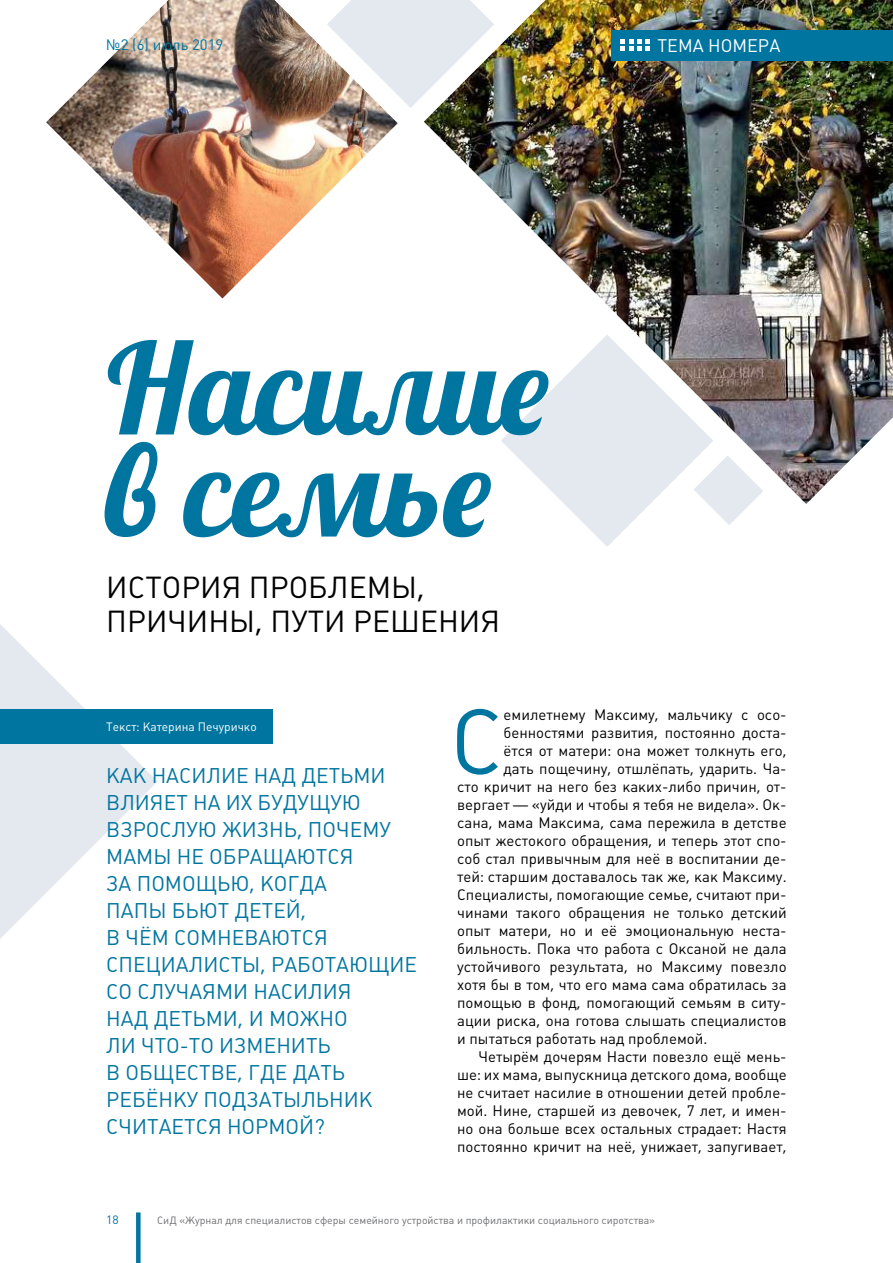
<style>
.page{position:relative;width:893px;height:1263px;background:#fff}
.page>*{position:absolute;margin:0;border:0;box-sizing:border-box;transform-origin:0 0}
.t1{font:126px/102px "Lobster";color:#00759f}
.t2{font:90.9px "Plumb";color:#00759f}
.t3{font:30px/33px "Plumb";color:#000}
.t4{font:21px/27px "Plumb";color:#00759f}
.t5{font:18px "Plumb";color:#fff}
.t6{font:15px "Plumb";color:#000}
.t7{font:15px "Plumb";color:#00759f}
.t8{font:12px "Plumb";color:#fff}
.t9{font:12px "Plumb";color:#00759f}
.t10{font:10.5px "Plumb";color:#6d6e71}
</style>
<div class="page">
<svg style="left:713px;top:504px;width:37px;height:21px"></svg>
<img style="left:424px;top:0;width:469px;height:504px">
<img style="left:46px;top:0;width:352px;height:298px">
<svg style="left:501px;top:334px;width:212px;height:213px;fill:#e4e8ef"></svg>
<svg style="left:327px;top:0;width:167px;height:108px"></svg>
<svg style="left:0;top:624px;width:158px;height:315px"></svg>
<div style="left:0;top:709px;width:273px;height:34px;background:#00759f"></div>
<div style="left:611px;top:30px;width:282px;height:30px;background:#00759f"></div>
<div style="left:136px;top:1212px;width:5px;height:51px;background:#00759f"></div>
<svg style="left:620px;top:39px;width:30px;height:12px"></svg>
<p class="t7" style="left:106px;top:37px;width:119px">№2 (6) июль 2019</p>
<p class="t5" style="left:657px;top:35px;width:124px">ТЕМА НОМЕРА</p>
<h1 class="t1" style="left:106px;top:351px;width:445px">Насилие в семье</h1>
<h3 class="t3" style="left:106px;top:571px;width:395px">ИСТОРИЯ ПРОБЛЕМЫ,<br>ПРИЧИНЫ, ПУТИ РЕШЕНИЯ</h3>
<p class="t8" style="left:106px;top:720px;width:152px">Текст: Катерина Печуричко</p>
<p class="t4" style="left:106px;top:762px;width:312px">КАК НАСИЛИЕ НАД ДЕТЬМИ<br>ВЛИЯЕТ НА ИХ БУДУЩУЮ<br>ВЗРОСЛУЮ ЖИЗНЬ, ПОЧЕМУ<br>МАМЫ НЕ ОБРАЩАЮТСЯ<br>ЗА ПОМОЩЬЮ, КОГДА<br>ПАПЫ БЬЮТ ДЕТЕЙ,<br>В ЧЁМ СОМНЕВАЮТСЯ<br>СПЕЦИАЛИСТЫ, РАБОТАЮЩИЕ<br>СО СЛУЧАЯМИ НАСИЛИЯ<br>НАД ДЕТЬМИ, И МОЖНО<br>ЛИ ЧТО-ТО ИЗМЕНИТЬ<br>В ОБЩЕСТВЕ, ГДЕ ДАТЬ<br>РЕБЁНКУ ПОДЗАТЫЛЬНИК<br>СЧИТАЕТСЯ НОРМОЙ?</p>
<h2 class="t2" style="left:450px;top:690px;width:55px">С</h2>
<p class="t6" style="left:504px;top:706px;width:285px">емилетнему Максиму, мальчику с осо-</p>
<p class="t6" style="left:504px;top:724px;width:285px">бенностями развития, постоянно доста-</p>
<p class="t6" style="left:504px;top:742px;width:285px">ётся от матери: она может толкнуть его,</p>
<p class="t6" style="left:504px;top:760px;width:285px">дать пощечину, отшлёпать, ударить. Ча-</p>
<p class="t6" style="left:457px;top:778px;width:331px">сто кричит на него без каких-либо причин, от-</p>
<p class="t6" style="left:457px;top:796px;width:331px">вергает — «уйди и чтобы я тебя не видела». Ок-</p>
<p class="t6" style="left:457px;top:814px;width:331px">сана, мама Максима, сама пережила в детстве</p>
<p class="t6" style="left:457px;top:832px;width:331px">опыт жестокого обращения, и теперь этот спо-</p>
<p class="t6" style="left:457px;top:850px;width:331px">соб стал привычным для неё в воспитании де-</p>
<p class="t6" style="left:457px;top:868px;width:331px">тей: старшим доставалось так же, как Максиму.</p>
<p class="t6" style="left:457px;top:886px;width:331px">Специалисты, помогающие семье, считают при-</p>
<p class="t6" style="left:457px;top:904px;width:331px">чинами такого обращения не только детский</p>
<p class="t6" style="left:457px;top:922px;width:331px">опыт матери, но и её эмоциональную неста-</p>
<p class="t6" style="left:457px;top:940px;width:331px">бильность. Пока что работа с Оксаной не дала</p>
<p class="t6" style="left:457px;top:958px;width:331px">устойчивого результата, но Максиму повезло</p>
<p class="t6" style="left:457px;top:976px;width:331px">хотя бы в том, что его мама сама обратилась за</p>
<p class="t6" style="left:457px;top:994px;width:331px">помощью в фонд, помогающий семьям в ситу-</p>
<p class="t6" style="left:457px;top:1012px;width:331px">ации риска, она готова слышать специалистов</p>
<p class="t6" style="left:457px;top:1030px;width:252px">и пытаться работать над проблемой.</p>
<p class="t6" style="left:478px;top:1048px;width:310px">Четырём дочерям Насти повезло ещё мень-</p>
<p class="t6" style="left:457px;top:1066px;width:331px">ше: их мама, выпускница детского дома, вообще</p>
<p class="t6" style="left:457px;top:1084px;width:331px">не считает насилие в отношении детей пробле-</p>
<p class="t6" style="left:457px;top:1102px;width:331px">мой. Нине, старшей из девочек, 7 лет, и имен-</p>
<p class="t6" style="left:457px;top:1120px;width:331px">но она больше всех остальных страдает: Настя</p>
<p class="t6" style="left:457px;top:1138px;width:331px">постоянно кричит на неё, унижает, запугивает,</p>
<p class="t9" style="left:106px;top:1213px;width:14px">18</p>
<p class="t10" style="left:157px;top:1214px;width:499px">СиД «Журнал для специалистов сферы семейного устройства и профилактики социального сиротства»</p>
</div>
